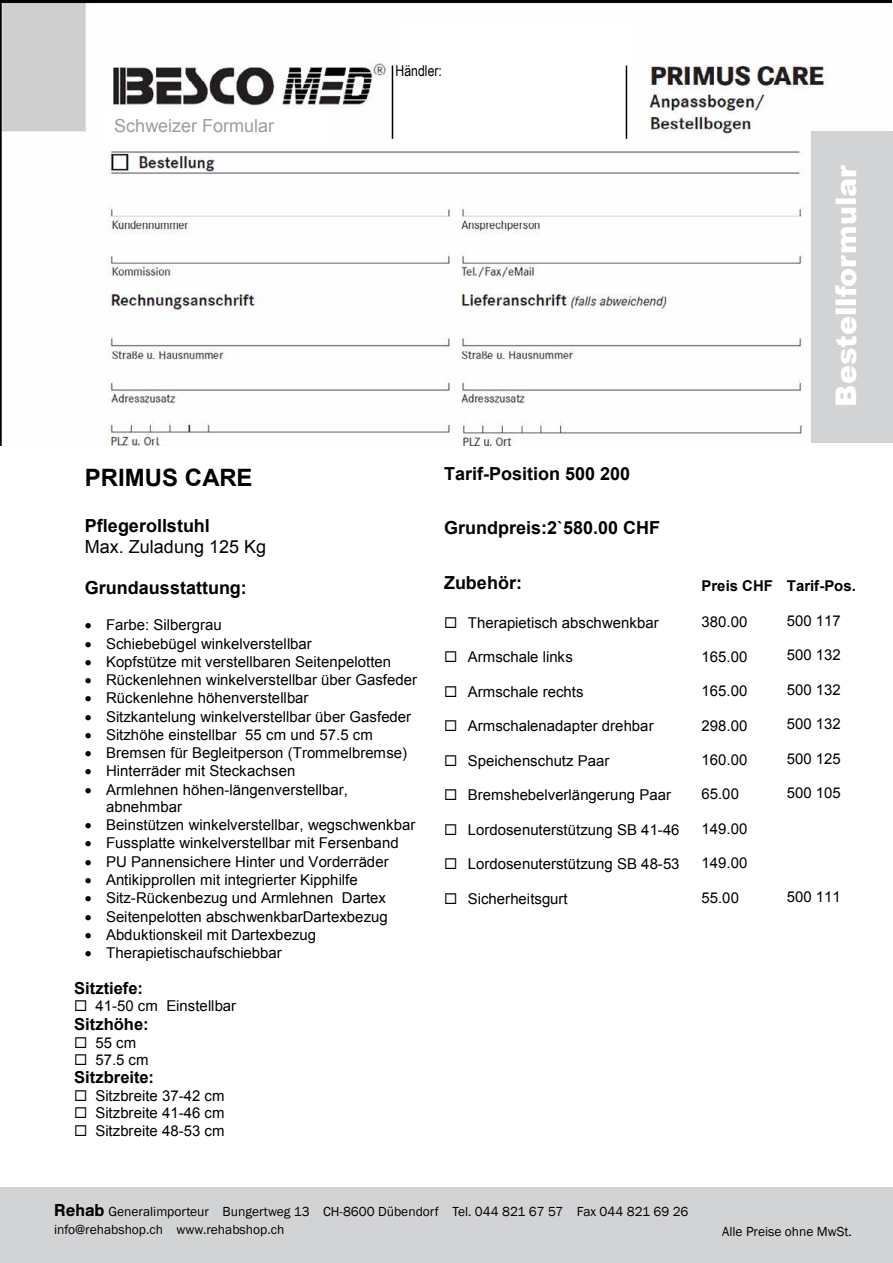
<style>
.page{position:relative;width:893px;height:1263px;background:#fff}
.page>*{position:absolute;margin:0;border:0;box-sizing:border-box;transform-origin:0 0}
.t1{font:900 28.5px "Arial";color:#fff}
.t2{font:700 24px "Arial";color:#000}
.t3{font:700 18px "Arial";color:#000}
.t4{font:18px "Arial";letter-spacing:.005em;color:#000}
.t5{font:18px "Arial";letter-spacing:.005em;color:#9e9d9d}
.t6{font:700 16.5px "Arial";color:#000}
.t7{font:15px/17.2px "Arial";color:#000}
.t8{font:700 15px "Arial";color:#000}
.t9{font:15px "Arial Narrow";color:#000}
.t10{font:13.5px/18px "Franklin Gothic";color:#000}
.s1{font-family:"Nimbus San No 5 TCY";font-weight:500;font-size:18px}
</style>
<div class="page">
<div style="left:0;top:1188px;width:893px;height:75px;background:#d2d3d5"></div>
<img style="left:0;top:0;width:891px;height:445px">
<div style="left:103px;top:110px;width:225px;height:39px;background:#fff"></div>
<div style="left:402px;top:23px;width:229px;height:126px;background:#fff"></div>
<div style="left:811px;top:132px;width:82px;height:311px;background:#d2d3d5"></div>
<div style="left:396px;top:65px;width:225px;height:74px;background:#fff"></div>
<hr style="left:626px;top:65px;width:1px;height:74px;background:#000">
<hr style="left:392px;top:65px;width:1px;height:74px;background:#000">
<p class="t5" style="left:114px;top:114px;width:162px">Schweizer Formular</p>
<p class="t9" style="left:396px;top:60px;width:48px">Händler:</p>
<h1 class="t1" style="left:825px;top:406px;width:244px;rotate:-90deg">Bestellformular</h1>
<h2 class="t2" style="left:85px;top:461px;width:169px">PRIMUS CARE</h2>
<p class="t3" style="left:85px;top:514px;width:127px">Pflegerollstuhl</p>
<p class="t4" style="left:85px;top:534px;width:183px">Max. Zuladung 125 Kg</p>
<p class="t3" style="left:85px;top:576px;width:164px">Grundausstattung:</p>
<p class="t7" style="left:85px;top:616px;width:138px">• Farbe: Silbergrau</p>
<p class="t7" style="left:85px;top:635px;width:228px">• Schiebebügel winkelverstellbar</p>
<p class="t7" style="left:85px;top:653px;width:308px">• Kopfstütze mit verstellbaren Seitenpelotten</p>
<p class="t7" style="left:85px;top:671px;width:334px">• Rückenlehnen winkelverstellbar über Gasfeder</p>
<p class="t7" style="left:85px;top:690px;width:225px">• Rückenlehne höhenverstellbar</p>
<p class="t7" style="left:85px;top:708px;width:328px">• Sitzkantelung winkelverstellbar über Gasfeder</p>
<p class="t7" style="left:85px;top:726px;width:289px">• Sitzhöhe einstellbar 55 cm und 57.5 cm</p>
<p class="t7" style="left:85px;top:744px;width:324px">• Bremsen für Begleitperson (Trommelbremse)</p>
<p class="t7" style="left:85px;top:763px;width:212px">• Hinterräder mit Steckachsen</p>
<p class="t7" style="left:106px;top:781px;width:243px;text-indent:-21px">• Armlehnen höhen-längenverstellbar, abnehmbar</p>
<p class="t7" style="left:85px;top:816px;width:332px">• Beinstützen winkelverstellbar, wegschwenkbar</p>
<p class="t7" style="left:85px;top:835px;width:315px">• Fussplatte winkelverstellbar mit Fersenband</p>
<p class="t7" style="left:85px;top:853px;width:305px">• PU Pannensichere Hinter und Vorderräder</p>
<p class="t7" style="left:85px;top:871px;width:274px">• Antikipprollen mit integrierter Kipphilfe</p>
<p class="t7" style="left:85px;top:889px;width:303px">• Sitz-Rückenbezug und Armlehnen Dartex</p>
<p class="t7" style="left:85px;top:908px;width:304px">• Seitenpelotten abschwenkbarDartexbezug</p>
<p class="t7" style="left:85px;top:926px;width:233px">• Abduktionskeil mit Dartexbezug</p>
<p class="t7" style="left:85px;top:944px;width:199px">• Therapietischaufschiebbar</p>
<p class="t6" style="left:74px;top:977px;width:70px">Sitztiefe:</p>
<p class="t7" style="left:74px;top:998px;width:163px">◻ 41-50 cm Einstellbar</p>
<p class="t6" style="left:74px;top:1013px;width:76px">Sitzhöhe:</p>
<p class="t7" style="left:74px;top:1034px;width:63px">◻ 55 cm</p>
<p class="t7" style="left:74px;top:1051px;width:76px">◻ 57.5 cm</p>
<p class="t6" style="left:74px;top:1066px;width:81px">Sitzbreite:</p>
<p class="t7" style="left:74px;top:1087px;width:152px">◻ Sitzbreite 37-42 cm</p>
<p class="t7" style="left:74px;top:1104px;width:152px">◻ Sitzbreite 41-46 cm</p>
<p class="t7" style="left:74px;top:1122px;width:152px">◻ Sitzbreite 48-53 cm</p>
<p class="t3" style="left:444px;top:462px;width:188px">Tarif-Position 500 200</p>
<p class="t3" style="left:444px;top:515px;width:218px">Grundpreis:2`580.00 CHF</p>
<p class="t3" style="left:444px;top:570px;width:79px">Zubehör:</p>
<p class="t7" style="left:444px;top:614px;width:216px">◻ Therapietisch abschwenkbar</p>
<p class="t7" style="left:444px;top:648px;width:130px">◻ Armschale links</p>
<p class="t7" style="left:444px;top:683px;width:141px">◻ Armschale rechts</p>
<p class="t7" style="left:444px;top:717px;width:211px">◻ Armschalenadapter drehbar</p>
<p class="t7" style="left:444px;top:752px;width:167px">◻ Speichenschutz Paar</p>
<p class="t7" style="left:444px;top:786px;width:229px">◻ Bremshebelverlängerung Paar</p>
<p class="t7" style="left:444px;top:821px;width:237px">◻ Lordosenuterstützung SB 41-46</p>
<p class="t7" style="left:444px;top:855px;width:237px">◻ Lordosenuterstützung SB 48-53</p>
<p class="t7" style="left:444px;top:890px;width:125px">◻ Sicherheitsgurt</p>
<p class="t8" style="left:702px;top:576px;width:73px">Preis CHF</p>
<p class="t7" style="left:702px;top:613px;width:47px">380.00</p>
<p class="t7" style="left:702px;top:648px;width:47px">165.00</p>
<p class="t7" style="left:702px;top:682px;width:47px">165.00</p>
<p class="t7" style="left:702px;top:717px;width:47px">298.00</p>
<p class="t7" style="left:702px;top:751px;width:47px">160.00</p>
<p class="t7" style="left:702px;top:786px;width:39px">65.00</p>
<p class="t7" style="left:702px;top:820px;width:47px">149.00</p>
<p class="t7" style="left:702px;top:855px;width:47px">149.00</p>
<p class="t7" style="left:702px;top:889px;width:39px">55.00</p>
<p class="t8" style="left:787px;top:576px;width:71px">Tarif-Pos.</p>
<p class="t7" style="left:787px;top:612px;width:56px">500 117</p>
<p class="t7" style="left:787px;top:647px;width:56px">500 132</p>
<p class="t7" style="left:787px;top:681px;width:56px">500 132</p>
<p class="t7" style="left:787px;top:715px;width:56px">500 132</p>
<p class="t7" style="left:787px;top:750px;width:56px">500 125</p>
<p class="t7" style="left:787px;top:784px;width:56px">500 105</p>
<p class="t7" style="left:787px;top:888px;width:56px">500 111</p>
<p class="t10" style="left:54px;top:1203px;width:636px"><span class="s1">Rehab</span> Generalimporteur Bungertweg 13 CH-8600 Dübendorf Tel. 044 821 67 57 Fax 044 821 69 26 info@rehabshop.ch www.rehabshop.ch</p>
<p class="t10" style="left:722px;top:1222px;width:131px">Alle Preise ohne MwSt.</p>
</div>
